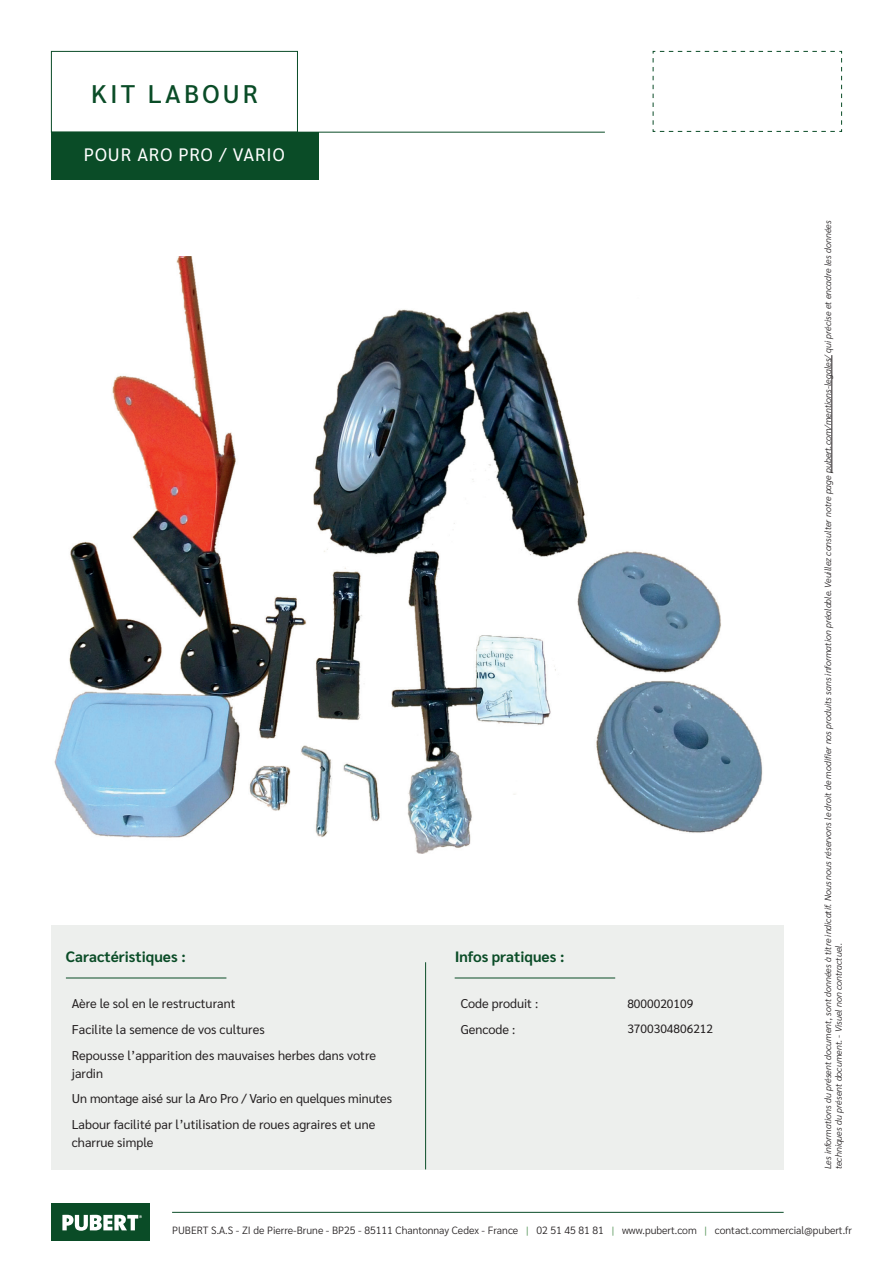
<style>
.page{position:relative;width:893px;height:1263px;background:#fff}
.page>*{position:absolute;margin:0;border:0;box-sizing:border-box;transform-origin:0 0}
.t1{font:500 25.5px "Sarabun";letter-spacing:.125em;color:#0a4c27}
.t2{font:18px "Sarabun";letter-spacing:.05em;color:#fff}
.t3{font:700 15px "Sarabun";color:#0a4c27}
.t4{font:12.75px/25.7px "Sarabun";color:#231f20}
.t5{font:12px "Sarabun";color:#231f20}
.t6{font:300 10.5px "Sarabun";color:#231f20}
.t7{font:italic 300 9px/10.8px "Sarabun";color:#231f20}
.s1{color:#559558}
</style>
<div class="page">
<div style="left:51px;top:925px;width:733px;height:244px;background:#edefed"></div>
<div style="left:51px;top:51px;width:247px;height:81px;border:1px solid #0a4c27"></div>
<svg style="left:652px;top:51px;width:190px;height:81px"></svg>
<hr style="left:51px;top:132px;width:554px;height:1px;background:#0a4c27">
<hr style="left:172px;top:1212px;width:612px;height:1px;background:#0a4c27">
<div style="left:51px;top:133px;width:268px;height:47px;background:#0a4c27"></div>
<img style="left:54px;top:256px;width:709px;height:597px">
<hr style="left:832px;top:355px;width:1px;height:118px;background:#231f20">
<hr style="left:66px;top:978px;width:160px;height:1px;background:#0a4c27">
<hr style="left:455px;top:978px;width:160px;height:1px;background:#0a4c27">
<hr style="left:425px;top:962px;width:1px;height:207px;background:#0a4c27">
<div style="left:51px;top:1203px;width:99px;height:38px;background:#0a4c27"></div>
<svg style="left:62px;top:1215px;width:80px;height:16px"></svg>
<h1 class="t1" style="left:91px;top:80px;width:168px">KIT LABOUR</h1>
<h2 class="t2" style="left:84px;top:144px;width:202px">POUR ARO PRO / VARIO</h2>
<h3 class="t3" style="left:66px;top:948px;width:121px">Caractéristiques :</h3>
<h3 class="t3" style="left:455px;top:948px;width:111px">Infos pratiques :</h3>
<h3 class="t4" style="left:72px;top:991px;width:306px">Aère le sol en le restructurant<br>Facilite la semence de vos cultures<br>Repousse l’apparition des mauvaises herbes dans votre</h3>
<h3 class="t4" style="left:72px;top:1060px;width:322px">jardin<br>Un montage aisé sur la Aro Pro / Vario en quelques minutes<br>Labour facilité par l’utilisation de roues agraires et une</h3>
<h3 class="t4" style="left:72px;top:1129px;width:83px">charrue simple</h3>
<h3 class="t4" style="left:461px;top:991px;width:79px">Code produit :</h3>
<h3 class="t5" style="left:627px;top:996px;width:67px">8000020109</h3>
<h3 class="t4" style="left:461px;top:1017px;width:56px">Gencode :</h3>
<h3 class="t5" style="left:627px;top:1022px;width:87px">3700304806212</h3>
<p class="t7" style="left:823px;top:1169px;width:950px;rotate:-90deg">Les informations du présent document, sont données à titre indicatif. Nous nous réservons le droit de modifier nos produits sans information préalable. Veuillez consulter notre page pubert.com/mentions-legales/ qui précise et encadre les données techniques du présent document. - Visuel non contractuel.</p>
<p class="t6" style="left:172px;top:1224px;width:681px">PUBERT S.A.S - ZI de Pierre-Brune - BP25 - 85111 Chantonnay Cedex - France <span class="s1">|</span> 02 51 45 81 81 <span class="s1">|</span> www.pubert.com <span class="s1">|</span> contact.commercial@pubert.fr</p>
</div>
